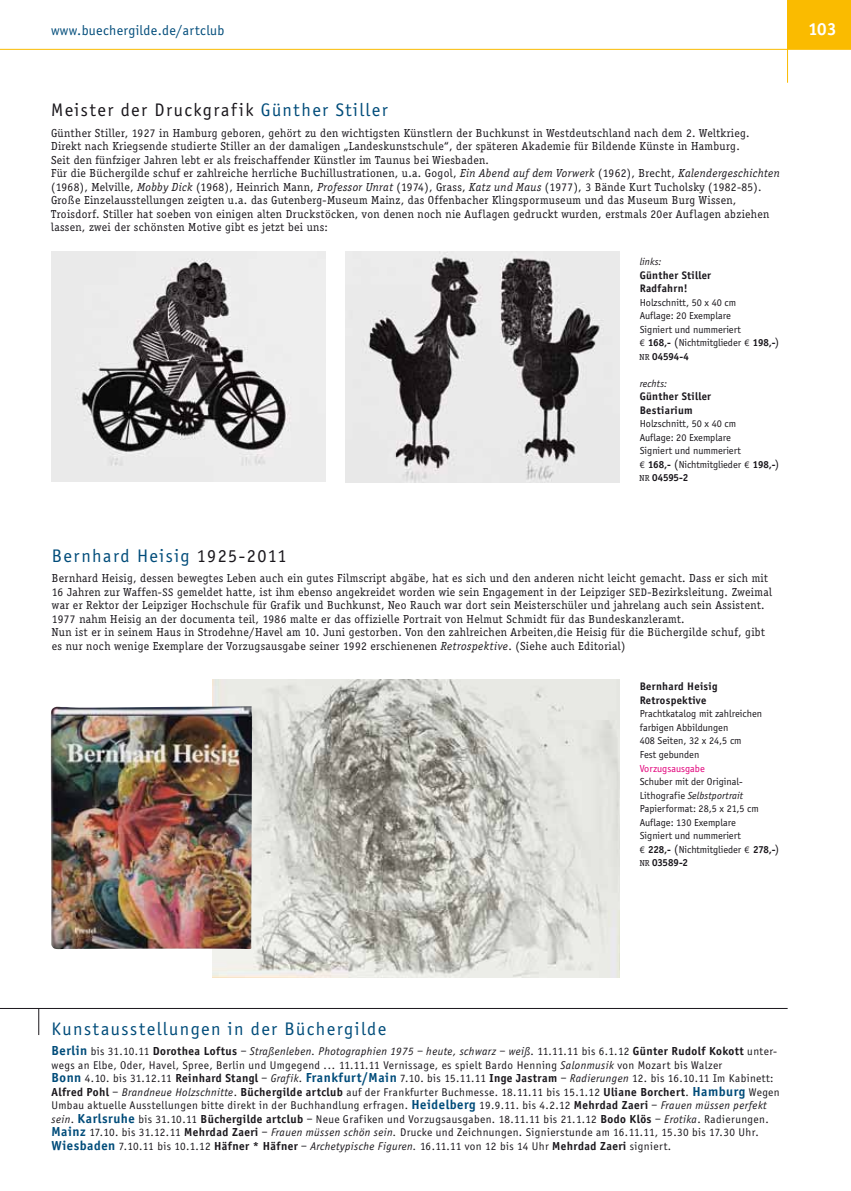
<style>
.page{position:relative;width:851px;height:1191px;background:#fff}
.page>*{position:absolute;margin:0;border:0;box-sizing:border-box;transform-origin:0 0}
.t1{font:18.75px "Officina Sans";letter-spacing:.08em;color:#004c7a}
.t2{font:18.75px "Officina Sans";letter-spacing:.08em;color:#1a171c}
.t3{font:700 18px "Officina Sans";color:#fff}
.t4{font:14.25px "Officina Sans";letter-spacing:.025em;color:#004c7a}
.t5{font:12px/13.5px "Officina Serif";letter-spacing:.03em;color:#1a171c}
.t6{font:11.55px/13.5px "Officina Sans";letter-spacing:.035em;color:#1a171c}
.t7{font:700 11.25px/13.5px "Officina Sans";letter-spacing:.03em;color:#1a171c}
.t8{font:10.5px/13.5px "Officina Sans";color:#1a171c}
.t9{font:700 10.5px "Officina Serif";letter-spacing:-.015em;color:#1a171c}
.t10{font:10.5px "Officina Sans";color:#e2007a}
.t11{font:italic 10.5px "Officina Sans";letter-spacing:.01em;color:#1a171c}
.s1{color:#004c7a}
.s2{font-style:italic}
.s3{font-family:"Linotype Euro Font Rto S";font-size:9.75px}
.s4{font-weight:700}
.s5{font-family:"Officina Serif";font-size:12px}
.s6{font-weight:400;font-size:9px}
.s7{color:#1a171c}
.s8{font-size:11.25px}
.s9{font-weight:700;font-size:13.5px;color:#004c7a}
.s10{font-weight:700;font-size:12px}
</style>
<div class="page">
<div style="left:787px;top:0;width:63px;height:49px;background:#fabb00"></div>
<hr style="left:787px;top:49px;width:1px;height:34px;background:#fabb00">
<hr style="left:0;top:49px;width:850px;height:1px;background:#fabb00">
<hr style="left:0;top:1008px;width:787px;height:1px;background:#1a171c">
<svg style="left:38px;top:1009px;width:1px;height:26px"></svg>
<img style="left:51px;top:251px;width:274px;height:230px">
<img style="left:212px;top:679px;width:407px;height:298px">
<img style="left:345px;top:251px;width:274px;height:231px">
<img style="left:50px;top:706px;width:202px;height:243px">
<p class="t4" style="left:51px;top:23px;width:175px">www.buechergilde.de/artclub</p>
<h2 class="t3" style="left:808px;top:19px;width:29px">103</h2>
<h1 class="t2" style="left:51px;top:100px;width:338px">Meister der Druckgrafik <span class="s1">Günther Stiller</span></h1>
<p class="t5" style="left:51px;top:126px;width:730px">Günther Stiller, 1927 in Hamburg geboren, gehört zu den wichtigsten Künstlern der Buchkunst in Westdeutschland nach dem 2. Weltkrieg.<br>Direkt nach Kriegsende studierte Stiller an der damaligen „Landeskunstschule“, der späteren Akademie für Bildende Künste in Hamburg.<br>Seit den fünfziger Jahren lebt er als freischaffender Künstler im Taunus bei Wiesbaden.<br>Für die Büchergilde schuf er zahlreiche herrliche Buchillustrationen, u.a. Gogol, <span class="s2">Ein Abend auf dem Vorwerk</span> (1962), Brecht, <span class="s2">Kalendergeschichten </span>(1968), Melville, <span class="s2">Mobby Dick</span> (1968), Heinrich Mann, <span class="s2">Professor Unrat</span> (1974), Grass, <span class="s2">Katz und Maus</span> (1977), 3 Bände Kurt Tucholsky (1982-85).<br>Große Einzelausstellungen zeigten u.a. das Gutenberg-Museum Mainz, das Offenbacher Klingspormuseum und das Museum Burg Wissen, Troisdorf. Stiller hat soeben von einigen alten Druckstöcken, von denen noch nie Auflagen gedruckt wurden, erstmals 20er Auflagen abziehen lassen, zwei der schönsten Motive gibt es jetzt bei uns:</p>
<p class="t11" style="left:639px;top:256px;width:23px">links:</p>
<p class="t7" style="left:639px;top:268px;width:73px">Günther Stiller<br>Radfahrn!</p>
<p class="t8" style="left:639px;top:295px;width:141px">Holzschnitt, 50 x 40 cm<br>Auflage: 20 Exemplare<br>Signiert und nummeriert<br><span class="s3">F</span> <span class="s4">168,-</span> <span class="s5">(</span>Nichtmitglieder <span class="s3">F</span> <span class="s4">198,-</span><span class="s5">)</span></p>
<p class="t9" style="left:639px;top:350px;width:51px"><span class="s6">NR</span> 04594-4</p>
<p class="t11" style="left:639px;top:377px;width:29px">rechts:</p>
<p class="t7" style="left:639px;top:389px;width:73px">Günther Stiller<br>Bestiarium</p>
<p class="t8" style="left:639px;top:417px;width:141px">Holzschnitt, 50 x 40 cm<br>Auflage: 20 Exemplare<br>Signiert und nummeriert<br><span class="s3">F</span> <span class="s4">168,-</span> <span class="s5">(</span>Nichtmitglieder <span class="s3">F</span> <span class="s4">198,-</span><span class="s5">)</span></p>
<p class="t9" style="left:639px;top:471px;width:50px"><span class="s6">NR</span> 04595-2</p>
<h1 class="t1" style="left:52px;top:545px;width:236px">Bernhard Heisig <span class="s7">1925-2011</span></h1>
<p class="t5" style="left:52px;top:572px;width:721px">Bernhard Heisig, dessen bewegtes Leben auch ein gutes Filmscript abgäbe, hat es sich und den anderen nicht leicht gemacht. Dass er sich mit 16 Jahren zur Waffen-<span class="s8">SS</span> gemeldet hatte, ist ihm ebenso angekreidet worden wie sein Engagement in der Leipziger <span class="s8">SED</span>-Bezirksleitung. Zweimal war er Rektor der Leipziger Hochschule für Grafik und Buchkunst, Neo Rauch war dort sein Meisterschüler und jahrelang auch sein Assistent.<br>1977 nahm Heisig an der documenta teil, 1986 malte er das offizielle Portrait von Helmut Schmidt für das Bundeskanzleramt.<br>Nun ist er in seinem Haus in Strodehne/Havel am 10. Juni gestorben. Von den zahlreichen Arbeiten,die Heisig für die Büchergilde schuf, gibt es nur noch wenige Exemplare der Vorzugsausgabe seiner 1992 erschienenen <span class="s2">Retrospektive</span>. (Siehe auch Editorial)</p>
<p class="t7" style="left:639px;top:680px;width:79px">Bernhard Heisig<br>Retrospektive</p>
<p class="t8" style="left:639px;top:707px;width:124px">Prachtkatalog mit zahlreichen farbigen Abbildungen<br>408 Seiten, 32 x 24,5 cm<br>Fest gebunden</p>
<p class="t10" style="left:639px;top:762px;width:67px">Vorzugsausgabe</p>
<p class="t8" style="left:639px;top:775px;width:141px">Schuber mit der Original-<br>Lithografie <span class="s2">Selbstportrait<br></span>Papierformat: 28,5 x 21,5 cm<br>Auflage: 130 Exemplare<br>Signiert und nummeriert<br><span class="s3">F</span> <span class="s4">228,-</span> <span class="s5">(</span>Nichtmitglieder <span class="s3">F</span> <span class="s4">278,-</span><span class="s5">)</span></p>
<p class="t9" style="left:639px;top:856px;width:50px"><span class="s6">NR</span> 03589-2</p>
<h1 class="t1" style="left:52px;top:1018px;width:336px">Kunstausstellungen in der Büchergilde</h1>
<p class="t6" style="left:51px;top:1044px;width:729px"><span class="s9">Berlin</span> bis 31.10.11 <span class="s10">Dorothea Loftus</span> – <span class="s2">Straßenleben. Photographien 1975 – heute, schwarz – weiß</span>. 11.11.11 bis 6.1.12 <span class="s10">Günter Rudolf Kokott</span> unter&shy;wegs an Elbe, Oder, Havel, Spree, Berlin und Umgegend ... 11.11.11 Vernissage, es spielt Bardo Henning <span class="s2">Salonmusik</span> von Mozart bis Walzer<br><span class="s9">Bonn</span> 4.10. bis 31.12.11 <span class="s10">Reinhard Stangl</span> – <span class="s2">Grafik</span>. <span class="s9">Frankfurt/Main</span> 7.10. bis 15.11.11 <span class="s10">Inge Jastram</span> – <span class="s2">Radierungen</span> 12. bis 16.10.11 Im Kabinett:<br><span class="s10">Alfred Pohl</span> – <span class="s2">Brandneue Holzschnitte</span>. <span class="s10">Büchergilde artclub</span> auf der Frankfurter Buchmesse. 18.11.11 bis 15.1.12 <span class="s10">Uliane Borchert</span>. <span class="s9">Hamburg</span> Wegen Umbau aktuelle Ausstellungen bitte direkt in der Buchhandlung erfragen. <span class="s9">Heidelberg</span> 19.9.11. bis 4.2.12 <span class="s10">Mehrdad Zaeri</span> – <span class="s2">Frauen müssen perfekt sein</span>. <span class="s9">Karlsruhe</span> bis 31.10.11 <span class="s10">Büchergilde artclub</span> – Neue Grafiken und Vorzugsausgaben. 18.11.11 bis 21.1.12 <span class="s10">Bodo Klös</span> – <span class="s2">Erotika</span>. Radierungen.<br><span class="s9">Mainz</span> 17.10. bis 31.12.11 <span class="s10">Mehrdad Zaeri</span> – <span class="s2">Frauen müssen schön sein.</span> Drucke und Zeichnungen. Signierstunde am 16.11.11, 15.30 bis 17.30 Uhr.<br><span class="s9">Wiesbaden</span> 7.10.11 bis 10.1.12 <span class="s10">Häfner * Häfner</span> – <span class="s2">Archetypische Figuren.</span> 16.11.11 von 12 bis 14 Uhr <span class="s10">Mehrdad Zaeri</span> signiert.</p>
</div>
